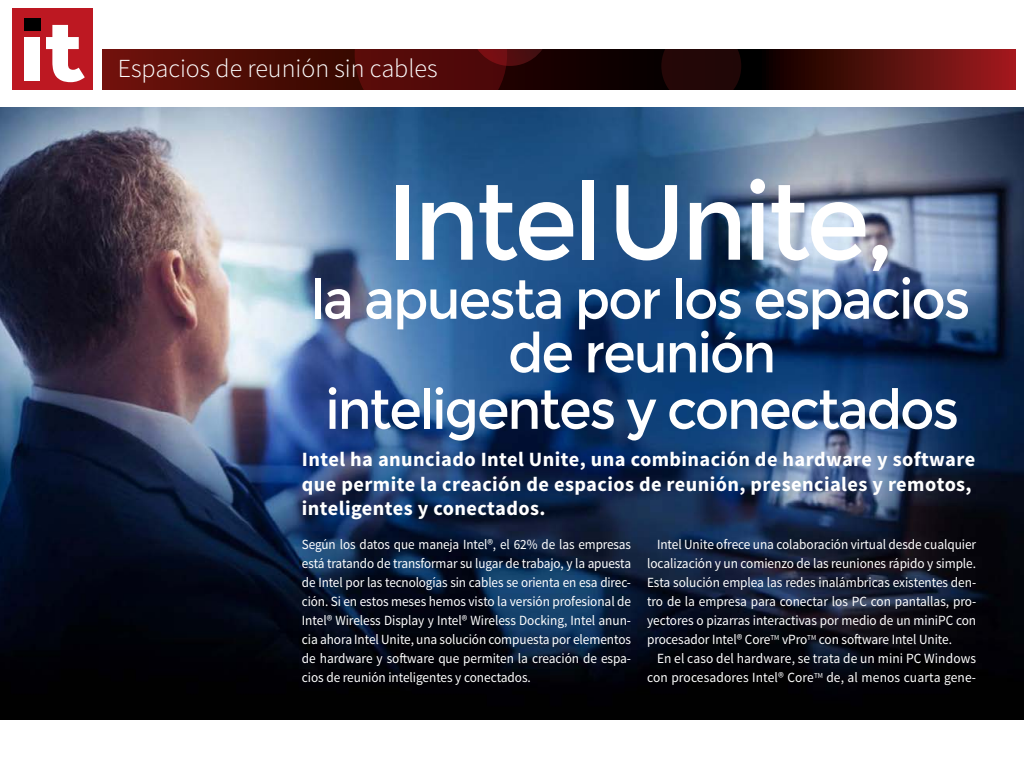
<style>
.page{position:relative;width:1024px;height:768px;background:#fff}
.page>*{position:absolute;margin:0;border:0;box-sizing:border-box;transform-origin:0 0}
.t1{font:106.8px "Montserrat";letter-spacing:-.04em;color:#fff;scale:.96 1}
.t2{font:55px/110.1px "Montserrat";letter-spacing:-.04em;color:#fff;scale:.96 1}
.t3{font:300 26px "Source Sans Pro";color:#fff}
.t4{font:700 20.3px/24.4px "Source Sans Pro";letter-spacing:.02em;color:#fff}
.t5{font:14px/19px "Source Sans Pro";letter-spacing:-.005em;color:#fff;text-align:justify;scale:.94 1}
.t6{font:14px/19px "Source Sans Pro";letter-spacing:-.005em;color:#fff;text-align:justify;scale:.95 1}
.t7{font:14px/19px "Source Sans Pro";letter-spacing:-.005em;color:#fff;text-align:right;scale:.96 1}
</style>
<div class="page">
<img style="left:0;top:107px;width:1024px;height:613px">
<svg style="left:102px;top:49px;width:914px;height:41px;background:#460b07"></svg>
<svg style="left:355px;top:49px;width:195px;height:41px;background:#490808"></svg>
<div style="left:661px;top:49px;width:80px;height:41px;background:#230707"></div>
<div style="left:12px;top:9px;width:80px;height:81px;background:#bd1822"></div>
<div style="left:24px;top:19px;width:17px;height:12px;background:#000"></div>
<div style="left:25px;top:37px;width:15px;height:44px;background:#fff"></div>
<svg style="left:46px;top:25px;width:39px;height:57px"></svg>
<h3 class="t3" style="left:118px;top:52px;width:321px">Espacios de reunión sin cables</h3>
<h1 class="t1" style="left:387px;top:160px;width:530px">IntelUnite,</h1>
<h2 class="t2" style="left:311px;top:245px;width:689px">la apuesta por los espacios inteligentes y conectados</h2>
<h2 class="t2" style="left:508px;top:299px;width:281px">de reunión</h2>
<h3 class="t4" style="left:302px;top:448px;width:675px">Intel ha anunciado Intel Unite, una combinación de hardware y software que permite la creación de espacios de reunión, presenciales y remotos, inteligentes y conectados.</h3>
<p class="t5" style="left:302px;top:535px;width:352px">Según los datos que maneja Intel®, el 62% de las empresas está tratando de transformar su lugar de trabajo, y la apuesta de Intel por las tecnologías sin cables se orienta en esa direc&shy;ción. Si en estos meses hemos visto la versión profesional de Intel® Wireless Display y Intel® Wireless Docking, Intel anun&shy;cia ahora Intel Unite, una solución compuesta por elementos de hardware y software que permiten la creación de espa&shy;cios de reunión inteligentes y conectados.</p>
<p class="t6" style="left:647px;top:535px;width:348px;text-indent:10px">Intel Unite ofrece una colaboración virtual desde cualquier localización y un comienzo de las reuniones rápido y simple.<br>Esta solución emplea las redes inalámbricas existentes den&shy;tro de la empresa para conectar los PC con pantallas, pro&shy;yectores o pizarras interactivas por medio de un miniPC con procesador Intel® Core<sup>TM</sup> vPro<sup>TM</sup> con software Intel Unite.</p>
<p class="t7" style="left:647px;top:649px;width:344px">En el caso del hardware, se trata de un mini PC Windows con procesadores Intel® Core<sup>TM</sup> de, al menos cuarta gene-</p>
</div>
